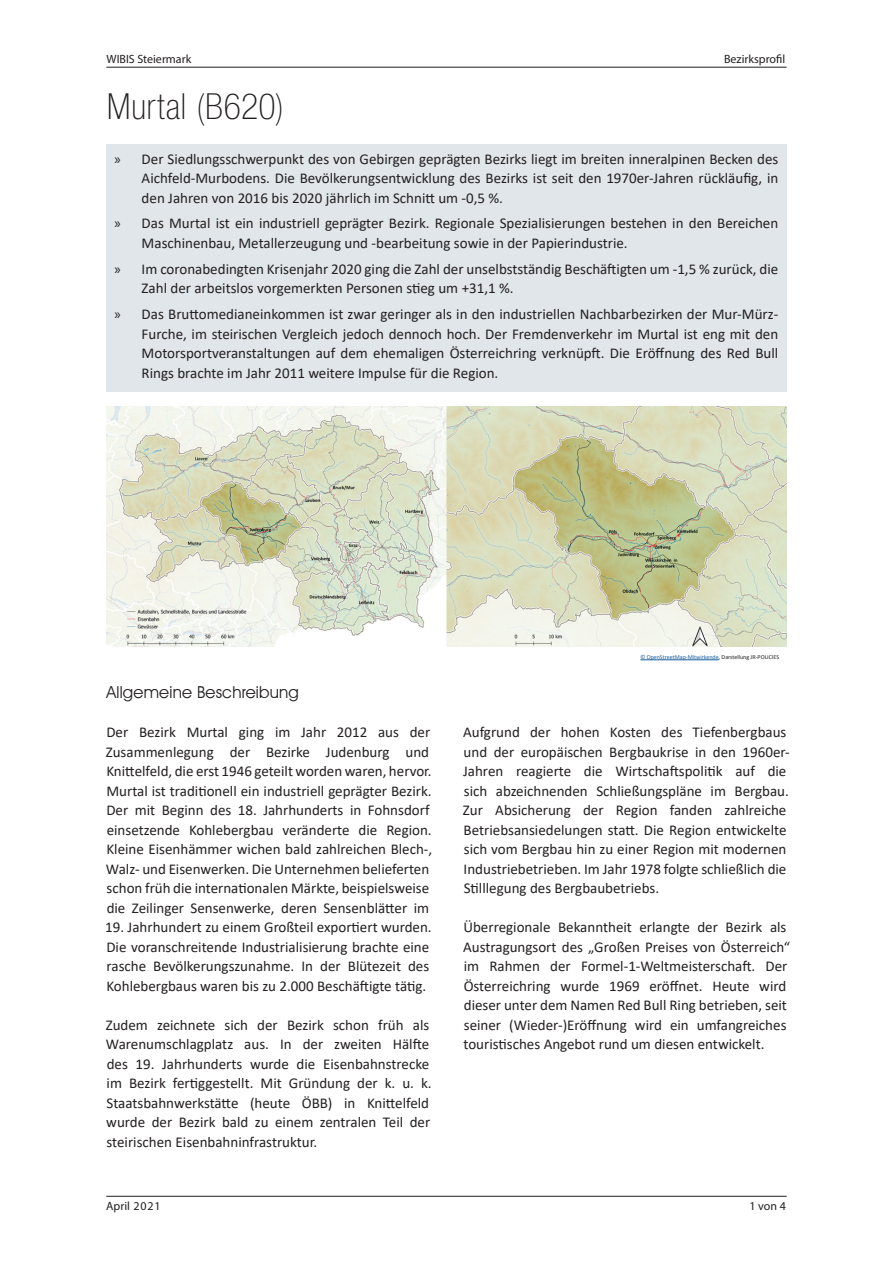
<style>
.page{position:relative;width:893px;height:1263px;background:#fff}
.page>*{position:absolute;margin:0;border:0;box-sizing:border-box;transform-origin:0 0}
.jr_title{font:100 condensed 36px "Helvetica Neue LT Pro";letter-spacing:.02em;color:#231f20}
.Überschrift_1_T{font:16.5px "Avant Garde IT Cby BT Book";letter-spacing:.01em;color:#231f20}
.Fließtext_T{font:15px/19.5px "Calibri";color:#231f20}
.t1{font:12px "Myriad Pro";color:#231f20}
.Fließtext_T-2{font:6px "Calibri";color:#175d9e}
.s1{font-family:"Myriad Pro"}
.s2{color:#231f20}
</style>
<div class="page">
<hr style="left:106px;top:67px;width:681px;height:1px;background:#231f20">
<hr style="left:106px;top:1196px;width:681px;height:1px;background:#231f20">
<div style="left:106px;top:144px;width:681px;height:247px;background:#e0e6ea"></div>
<img style="left:106px;top:406px;width:681px;height:240px">
<hr style="left:640px;top:659px;width:79px;height:1px;background:#175d9e">
<p class="t1" style="left:107px;top:51px;width:86px">WIBIS Steiermark</p>
<p class="t1" style="left:724px;top:51px;width:63px">Bezirksprofil</p>
<p class="jr_title" style="left:107px;top:87px;width:178px">Murtal (B620)</p>
<p class="Fließtext_T" style="left:142px;top:148px;width:638px;text-align:justify;text-indent:-27px"><span class="s1">»</span> Der Siedlungsschwerpunkt des von Gebirgen geprägten Bezirks liegt im breiten inneralpinen Becken des Aichfeld-Murbodens. Die Bevölkerungsentwicklung des Bezirks ist seit den 1970er-Jahren rückläufig, in den Jahren von 2016 bis 2020 jährlich im Schnitt um -0,5 %.</p>
<p class="Fließtext_T" style="left:142px;top:213px;width:638px;text-indent:-27px"><span class="s1">»</span> Das Murtal ist ein industriell geprägter Bezirk. Regionale Spezialisierungen bestehen in den Bereichen<br>Maschinenbau, Metallerzeugung und -bearbeitung sowie in der Papierindustrie.</p>
<p class="Fließtext_T" style="left:142px;top:259px;width:638px;text-indent:-27px"><span class="s1">»</span> Im coronabedingten Krisenjahr 2020 ging die Zahl der unselbstständig Beschäftigten um -1,5 % zurück, die<br>Zahl der arbeitslos vorgemerkten Personen stieg um +31,1 %.</p>
<p class="Fließtext_T" style="left:142px;top:304px;width:638px;text-align:justify;text-indent:-27px"><span class="s1">»</span> Das Bruttomedianeinkommen ist zwar geringer als in den industriellen Nachbarbezirken der Mur-Mürz-Furche, im steirischen Vergleich jedoch dennoch hoch. Der Fremdenverkehr im Murtal ist eng mit den Motorsportveranstaltungen auf dem ehemaligen Österreichring verknüpft. Die Eröffnung des Red Bull Rings brachte im Jahr 2011 weitere Impulse für die Region.</p>
<p class="Überschrift_1_T" style="left:106px;top:682px;width:194px">Allgemeine Beschreibung</p>
<p class="Fließtext_T" style="left:106px;top:722px;width:328px">Der Bezirk Murtal ging im Jahr 2012 aus der Zusammenlegung der Bezirke Judenburg und Knittelfeld, die erst 1946 geteilt worden waren, hervor.<br>Murtal ist traditionell ein industriell geprägter Bezirk.<br>Der mit Beginn des 18. Jahrhunderts in Fohnsdorf einsetzende Kohlebergbau veränderte die Region.<br>Kleine Eisenhämmer wichen bald zahlreichen Blech-, Walz- und Eisenwerken. Die Unternehmen belieferten schon früh die internationalen Märkte, beispielsweise die Zeilinger Sensenwerke, deren Sensenblätter im</p>
<p class="Fließtext_T" style="left:105px;top:917px;width:328px">19. Jahrhundert zu einem Großteil exportiert wurden.<br>Die voranschreitende Industrialisierung brachte eine rasche Bevölkerungszunahme. In der Blütezeit des Kohlebergbaus waren bis zu 2.000 Beschäftigte tätig.</p>
<p class="Fließtext_T" style="left:106px;top:1014px;width:327px">Zudem zeichnete sich der Bezirk schon früh als Warenumschlagplatz aus. In der zweiten Hälfte des 19. Jahrhunderts wurde die Eisenbahnstrecke im Bezirk fertiggestellt. Mit Gründung der k. u. k.<br>Staatsbahnwerkstätte (heute ÖBB) in Knittelfeld wurde der Bezirk bald zu einem zentralen Teil der steirischen Eisenbahninfrastruktur.</p>
<p class="Fließtext_T-2" style="left:640px;top:653px;width:140px">© OpenStreetMap-Mitwirkende<span class="s2">, Darstellung JR-POLICIES</span></p>
<p class="Fließtext_T" style="left:463px;top:722px;width:328px">Aufgrund der hohen Kosten des Tiefenbergbaus und der europäischen Bergbaukrise in den 1960er-Jahren reagierte die Wirtschaftspolitik auf die sich abzeichnenden Schließungspläne im Bergbau.<br>Zur Absicherung der Region fanden zahlreiche Betriebsansiedelungen statt. Die Region entwickelte sich vom Bergbau hin zu einer Region mit modernen Industriebetrieben. Im Jahr 1978 folgte schließlich die Stilllegung des Bergbaubetriebs.</p>
<p class="Fließtext_T" style="left:463px;top:917px;width:328px">Überregionale Bekanntheit erlangte der Bezirk als Austragungsort des „Großen Preises von Österreich“ im Rahmen der Formel-1-Weltmeisterschaft. Der Österreichring wurde 1969 eröffnet. Heute wird dieser unter dem Namen Red Bull Ring betrieben, seit seiner (Wieder-)Eröffnung wird ein umfangreiches touristisches Angebot rund um diesen entwickelt.</p>
<p class="t1" style="left:106px;top:1199px;width:56px">April 2021</p>
<p class="t1" style="left:749px;top:1199px;width:38px">1 von 4</p>
</div>
